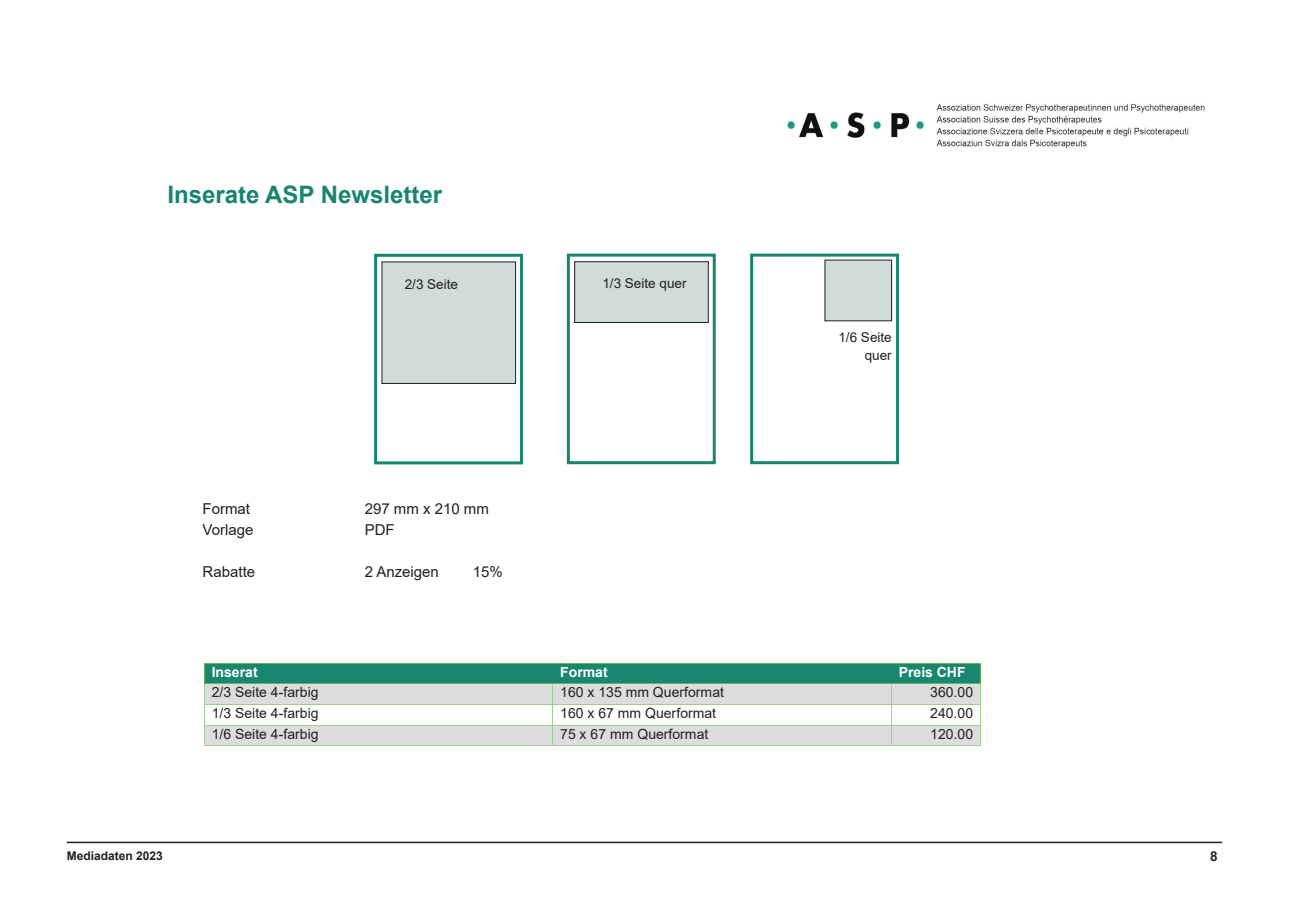
<style>
.page{position:relative;width:1289px;height:919px;background:#fff}
.page>*{position:absolute;margin:0;border:0;box-sizing:border-box;transform-origin:0 0}
.t1{font:700 24px "Arial";color:#18856f}
.t2{font:15px "Arial";color:#231f20}
.t3{font:13.95px "Arial";color:#231f20}
.t4{font:700 13.95px "Arial";color:#fff}
.t5{font:13.5px/18px "Arial";color:#231f20;text-align:right}
.t6{font:700 13.5px "Arial";color:#231f20}
.t7{font:700 12px "Arial";color:#231f20}
</style>
<div class="page">
<img style="left:787px;top:104px;width:418px;height:45px">
<hr style="left:67px;top:841px;width:1155px;height:2px;background:#231f20">
<div style="left:374px;top:254px;width:149px;height:210px;border:3px solid #18856f"></div>
<div style="left:567px;top:253px;width:148px;height:211px;border:3px solid #18856f"></div>
<div style="left:750px;top:253px;width:149px;height:211px;border:3px solid #18856f"></div>
<div style="left:382px;top:262px;width:133px;height:121px;background:#cfdcd7"></div>
<div style="left:574px;top:262px;width:134px;height:60px;background:#cfdcd7"></div>
<div style="left:574px;top:261px;width:134px;height:61px;border:1px solid #231f20"></div>
<div style="left:825px;top:260px;width:66px;height:61px;background:#cfdcd7"></div>
<div style="left:204px;top:663px;width:348px;height:20px;background:#19866f"></div>
<div style="left:552px;top:663px;width:339px;height:20px;background:#19866f"></div>
<div style="left:891px;top:663px;width:89px;height:20px;background:#19866f"></div>
<hr style="left:204px;top:662px;width:348px;height:1px;background:#6cb256">
<hr style="left:553px;top:662px;width:338px;height:1px;background:#6cb256">
<hr style="left:891px;top:662px;width:89px;height:1px;background:#6cb256">
<div style="left:204px;top:684px;width:348px;height:20px;background:#dcdddf"></div>
<div style="left:553px;top:684px;width:337px;height:20px;background:#dcdddf"></div>
<div style="left:891px;top:684px;width:89px;height:20px;background:#dcdddf"></div>
<hr style="left:204px;top:683px;width:348px;height:1px;background:#6cb256">
<hr style="left:553px;top:683px;width:337px;height:1px;background:#6cb256">
<hr style="left:892px;top:683px;width:88px;height:1px;background:#6cb256">
<hr style="left:204px;top:704px;width:348px;height:1px;background:#9bd091">
<hr style="left:553px;top:704px;width:337px;height:1px;background:#9bd091">
<hr style="left:891px;top:704px;width:89px;height:1px;background:#9bd091">
<div style="left:204px;top:725px;width:348px;height:20px;background:#dcdddf"></div>
<div style="left:553px;top:725px;width:337px;height:20px;background:#dcdddf"></div>
<div style="left:891px;top:725px;width:89px;height:20px;background:#dcdddf"></div>
<hr style="left:204px;top:724px;width:348px;height:1px;background:#9bd091">
<hr style="left:553px;top:724px;width:337px;height:1px;background:#9bd091">
<hr style="left:891px;top:724px;width:89px;height:1px;background:#9bd091">
<svg style="left:204px;top:662px;width:1px;height:83px"></svg>
<hr style="left:204px;top:745px;width:348px;height:1px;background:#9bd091">
<svg style="left:552px;top:683px;width:2px;height:63px"></svg>
<hr style="left:553px;top:745px;width:337px;height:1px;background:#9bd091">
<svg style="left:890px;top:683px;width:2px;height:63px"></svg>
<hr style="left:891px;top:745px;width:89px;height:1px;background:#9bd091">
<svg style="left:980px;top:663px;width:1px;height:83px"></svg>
<h1 class="t1" style="left:167px;top:177px;width:276px">Inserate ASP Newsletter</h1>
<p class="t5" style="left:405px;top:275px;width:55px">2/3 Seite</p>
<p class="t5" style="left:602px;top:274px;width:86px">1/3 Seite quer</p>
<p class="t2" style="left:203px;top:498px;width:49px">Format</p>
<p class="t2" style="left:365px;top:498px;width:126px">297 mm x 210 mm</p>
<p class="t2" style="left:203px;top:519px;width:52px">Vorlage</p>
<p class="t2" style="left:365px;top:519px;width:31px">PDF</p>
<p class="t2" style="left:203px;top:561px;width:54px">Rabatte</p>
<p class="t2" style="left:365px;top:561px;width:76px">2 Anzeigen</p>
<p class="t2" style="left:473px;top:561px;width:32px">15%</p>
<p class="t5" style="left:838px;top:328px;width:55px">1/6 Seite quer</p>
<p class="t4" style="left:212px;top:662px;width:47px">Inserat</p>
<p class="t4" style="left:560px;top:662px;width:49px">Format</p>
<p class="t4" style="left:898px;top:662px;width:68px">Preis CHF</p>
<p class="t3" style="left:212px;top:682px;width:108px">2/3 Seite 4-farbig</p>
<p class="t3" style="left:560px;top:682px;width:165px">160 x 135 mm Querformat</p>
<p class="t3" style="left:930px;top:682px;width:44px">360.00</p>
<p class="t3" style="left:212px;top:703px;width:108px">1/3 Seite 4-farbig</p>
<p class="t3" style="left:560px;top:703px;width:157px">160 x 67 mm Querformat</p>
<p class="t3" style="left:930px;top:703px;width:44px">240.00</p>
<p class="t3" style="left:212px;top:724px;width:108px">1/6 Seite 4-farbig</p>
<p class="t3" style="left:560px;top:724px;width:150px">75 x 67 mm Querformat</p>
<p class="t3" style="left:930px;top:724px;width:44px">120.00</p>
<p class="t7" style="left:67px;top:846px;width:98px">Mediadaten 2023</p>
<p class="t6" style="left:1210px;top:846px;width:9px">8</p>
</div>
